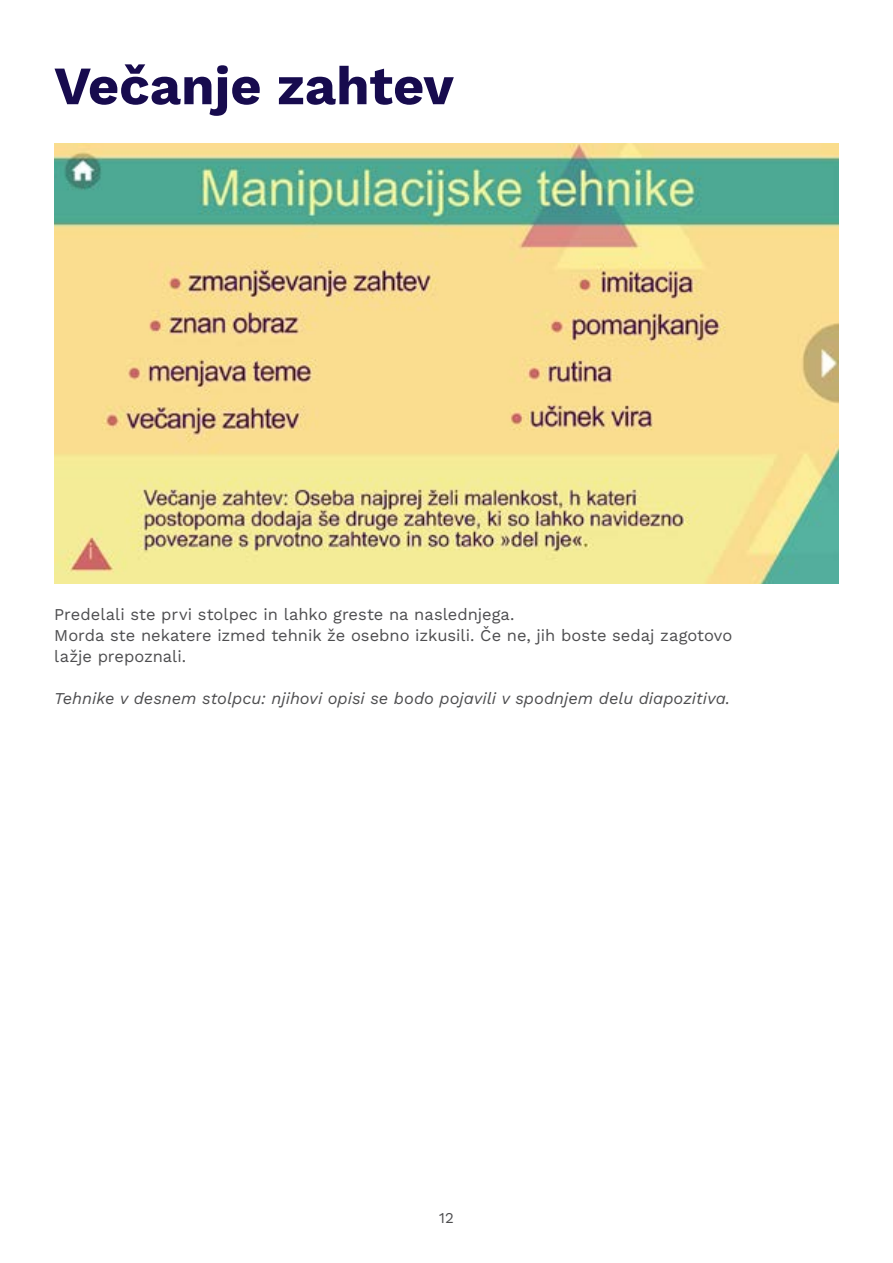
<style>
.page{position:relative;width:893px;height:1263px;background:#fff}
.page>*{position:absolute;margin:0;border:0;box-sizing:border-box;transform-origin:0 0}
.t1{font:700 54px "Work Sans";color:#170b4e}
.t2{font:16.5px/21px "Work Sans";color:#4d4d4f}
.t3{font:italic 16.5px "Work Sans";color:#4d4d4f}
.t4{font:15px "Work Sans";color:#4d4d4f}
</style>
<div class="page">
<img style="left:54px;top:144px;width:785px;height:439px">
<h1 class="t1" style="left:54px;top:45px;width:401px">Večanje zahtev</h1>
<p class="t2" style="left:54px;top:603px;width:679px">Predelali ste prvi stolpec in lahko greste na naslednjega.<br>Morda ste nekatere izmed tehnik že osebno izkusili. Če ne, jih boste sedaj zagotovo lažje prepoznali.</p>
<p class="t3" style="left:54px;top:686px;width:677px">Tehnike v desnem stolpcu: njihovi opisi se bodo pojavili v spodnjem delu diapozitiva.</p>
<p class="t4" style="left:439px;top:1206px;width:16px">12</p>
</div>
